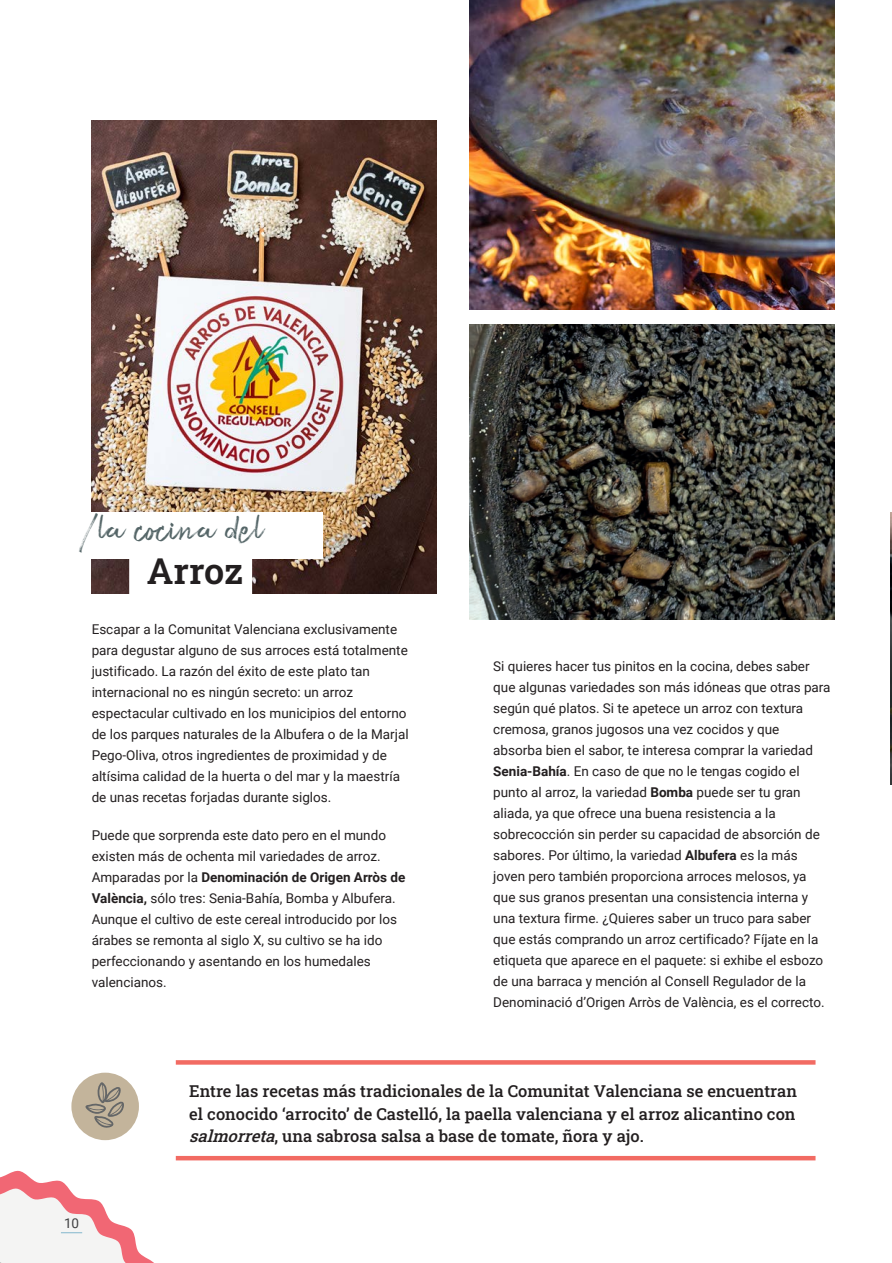
<style>
.page{position:relative;width:892px;height:1263px;background:#fff}
.page>*{position:absolute;margin:0;border:0;box-sizing:border-box;transform-origin:0 0}
.t1{font:45px "Ghoppters";color:#546567}
.t2{font:600 36px "Roboto Slab";letter-spacing:-.005em;color:#231f20}
.t3{font:500 16.5px/22.5px "Roboto Slab";color:#231f20;text-align:justify}
.t4{font:13.5px/21px "Roboto";color:#231f20}
.t5{font:13.5px "Roboto";color:#3e3e3f}
.s1{font-weight:700}
.s2{font-style:italic}
</style>
<div class="page">
<div style="left:71px;top:1072px;width:68px;height:68px;background:#c3b49b;border-radius:50%"></div>
<svg style="left:85px;top:1082px;width:39px;height:46px"></svg>
<img style="left:92px;top:121px;width:345px;height:472px">
<img style="left:470px;top:324px;width:364px;height:296px">
<img style="left:470px;top:0;width:364px;height:309px">
<img style="left:890px;top:512px;width:1px;height:272px">
<div style="left:22px;top:512px;width:300px;height:47px;background:#fff"></div>
<div style="left:129px;top:544px;width:123px;height:53px;background:#fff"></div>
<svg style="left:176px;top:1060px;width:639px;height:4px;background:#f27169"></svg>
<hr style="left:176px;top:1156px;width:639px;height:4px;background:#f26b63">
<svg style="left:0;top:1155px;width:192px;height:108px"></svg>
<h1 class="t1" style="left:80px;top:495px;width:186px">/la cocina del</h1>
<h2 class="t2" style="left:147px;top:546px;width:98px">Arroz</h2>
<p class="t4" style="left:92px;top:618px;width:318px">Escapar a la Comunitat Valenciana exclusivamente para degustar alguno de sus arroces está totalmente justificado. La razón del éxito de este plato tan internacional no es ningún secreto: un arroz espectacular cultivado en los municipios del entorno de los parques naturales de la Albufera o de la Marjal Pego-Oliva, otros ingredientes de proximidad y de altísima calidad de la huerta o del mar y la maestría de unas recetas forjadas durante siglos.</p>
<p class="t4" style="left:92px;top:824px;width:315px">Puede que sorprenda este dato pero en el mundo existen más de ochenta mil variedades de arroz.<br>Amparadas por la <span class="s1">Denominación de Origen Arròs de València,</span> sólo tres: Senia-Bahía, Bomba y Albufera.<br>Aunque el cultivo de este cereal introducido por los árabes se remonta al siglo X, su cultivo se ha ido perfeccionando y asentando en los humedales valencianos.</p>
<p class="t4" style="left:493px;top:655px;width:339px">Si quieres hacer tus pinitos en la cocina, debes saber que algunas variedades son más idóneas que otras para según qué platos. Si te apetece un arroz con textura cremosa, granos jugosos una vez cocidos y que absorba bien el sabor, te interesa comprar la variedad <span class="s1">Senia-Bahía</span>. En caso de que no le tengas cogido el punto al arroz, la variedad <span class="s1">Bomba</span> puede ser tu gran aliada, ya que ofrece una buena resistencia a la sobrecocción sin perder su capacidad de absorción de sabores. Por último, la variedad <span class="s1">Albufera</span> es la más joven pero también proporciona arroces melosos, ya que sus granos presentan una consistencia interna y una textura firme. ¿Quieres saber un truco para saber que estás comprando un arroz certificado? Fíjate en la etiqueta que aparece en el paquete: si exhibe el esbozo de una barraca y mención al Consell Regulador de la Denominació d’Origen Arròs de València, es el correcto.</p>
<p class="t5" style="left:64px;top:1213px;width:16px">10</p>
<p class="t3" style="left:189px;top:1079px;width:609px">Entre las recetas más tradicionales de la Comunitat Valenciana se encuentran el conocido ‘arrocito’ de Castelló, la paella valenciana y el arroz alicantino con <span class="s2">salmorreta</span>, una sabrosa salsa a base de tomate, ñora y ajo.</p>
</div>
